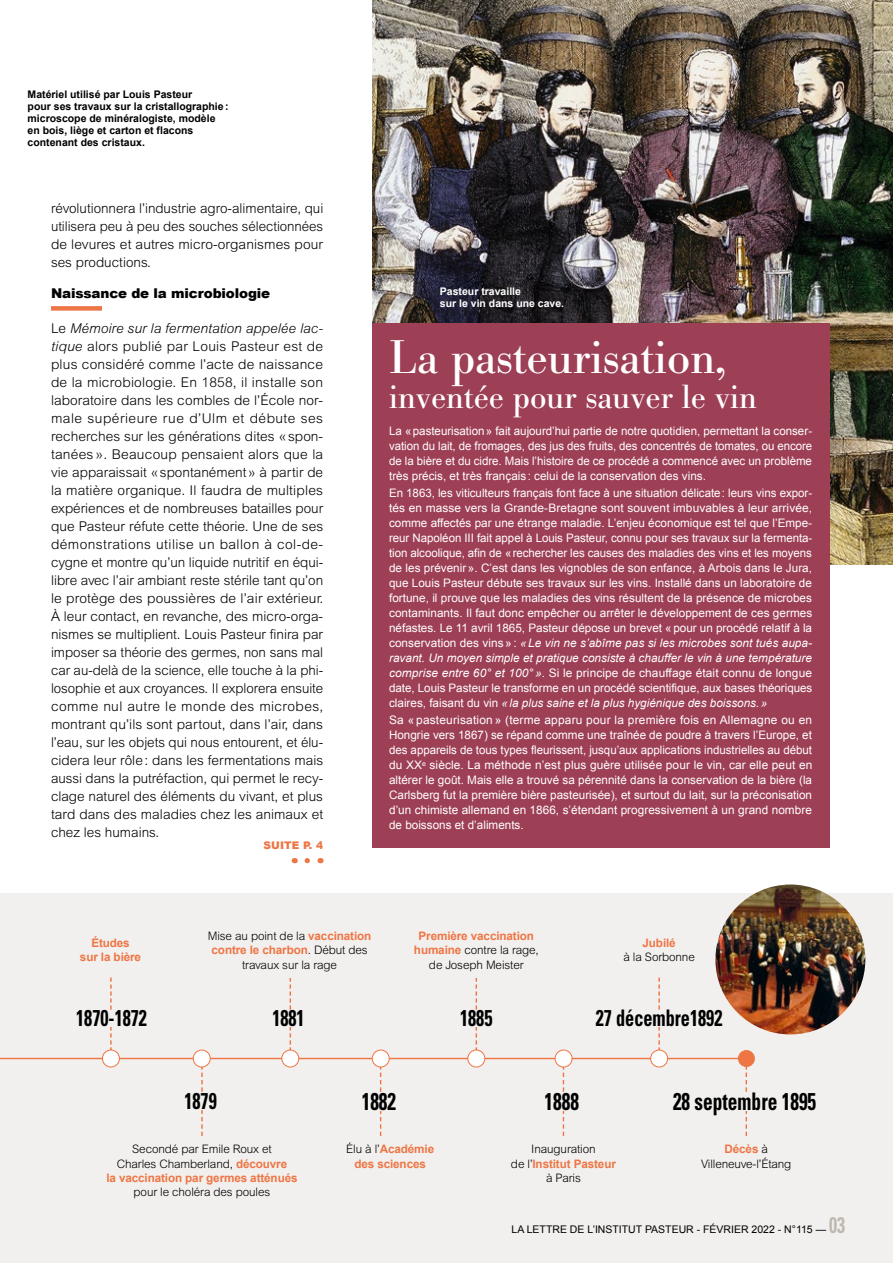
<style>
.page{position:relative;width:893px;height:1263px;background:#fff}
.page>*{position:absolute;margin:0;border:0;box-sizing:border-box;transform-origin:0 0}
.t1{font:46.5px "Bodoni BE";color:#fff}
.t2{font:33px "Bodoni BE";color:#fff}
.t3{font:700 condensed 24.3px "Univers LT Std";color:#000;scale:.8 1}
.t4{font:700 condensed 22.8px "Univers LT Std";color:#000;scale:.8 1}
.t5{font:300 13.5px/18px "Arial MT Std";letter-spacing:.005em;color:#000;text-align:justify}
.t6{font:900 13.5px "Arial";letter-spacing:-.01em;color:#000}
.t7{font:11.7px/15px "Arial";color:#fff;text-align:justify}
.t8{font:300 11.7px/14.2px "Arial MT Std";letter-spacing:-.01em;color:#000;text-align:center}
.t9{font:700 11.7px/14.2px "Arial";letter-spacing:-.01em;color:#ee7544;text-align:center}
.t10{font:700 10.5px/12px "Arial";color:#000}
.t11{font:10.5px "Arial";color:#000}
.t12{font:700 10.5px/12px "Arial";color:#fff}
.t13{font:900 10.5px "Arial";letter-spacing:.01em;color:#ee7544}
.s1{font-style:italic}
.s2{font-family:"Arial";font-weight:700;color:#ee7544}
.s3{font-family:"Arial MT Std";font-weight:300;color:#000}
.s4{font-family:"Univers LT Std";font-weight:700;font-stretch:condensed;font-size:22.5px;color:#bfb8b0}
</style>
<div class="page">
<div style="left:0;top:893px;width:893px;height:370px;background:#f2f0ee"></div>
<svg style="left:201px;top:1067px;width:2px;height:69px"></svg>
<svg style="left:110px;top:977px;width:2px;height:72px"></svg>
<svg style="left:290px;top:978px;width:1px;height:71px"></svg>
<hr style="left:0;top:1058px;width:749px;height:1px;background:#ee7544">
<svg style="left:380px;top:1067px;width:1px;height:69px"></svg>
<svg style="left:563px;top:1067px;width:1px;height:69px"></svg>
<svg style="left:746px;top:1067px;width:1px;height:69px"></svg>
<svg style="left:476px;top:978px;width:1px;height:71px"></svg>
<svg style="left:658px;top:977px;width:2px;height:72px"></svg>
<img style="left:715px;top:884px;width:150px;height:150px;border-radius:75px">
<svg style="left:307px;top:858px;width:3px;height:5px"></svg>
<div style="left:102px;top:1050px;width:17px;height:17px;background:#fff;border-radius:50%"></div>
<div style="left:102px;top:1049px;width:18px;height:18px;border:1px solid #ee7544;border-radius:50%"></div>
<div style="left:193px;top:1050px;width:17px;height:17px;background:#fff;border-radius:50%"></div>
<div style="left:193px;top:1049px;width:18px;height:18px;border:1px solid #ee7544;border-radius:50%"></div>
<div style="left:282px;top:1050px;width:17px;height:17px;background:#fff;border-radius:50%"></div>
<div style="left:281px;top:1049px;width:18px;height:18px;border:1px solid #ee7544;border-radius:50%"></div>
<div style="left:372px;top:1050px;width:17px;height:17px;background:#fff;border-radius:50%"></div>
<div style="left:372px;top:1049px;width:18px;height:18px;border:1px solid #ee7544;border-radius:50%"></div>
<div style="left:555px;top:1050px;width:17px;height:17px;background:#fff;border-radius:50%"></div>
<div style="left:555px;top:1049px;width:17px;height:18px;border:1px solid #ee7544;border-radius:50%"></div>
<div style="left:738px;top:1050px;width:17px;height:17px;background:#ee7544;border-radius:50%"></div>
<div style="left:468px;top:1050px;width:17px;height:17px;background:#fff;border-radius:50%"></div>
<div style="left:467px;top:1049px;width:18px;height:18px;border:1px solid #ee7544;border-radius:50%"></div>
<div style="left:651px;top:1050px;width:17px;height:17px;background:#fff;border-radius:50%"></div>
<div style="left:650px;top:1049px;width:18px;height:18px;border:1px solid #ee7544;border-radius:50%"></div>
<div style="left:266px;top:1010px;width:46px;height:16px;background:#f2f0ee"></div>
<div style="left:69px;top:1010px;width:85px;height:16px;background:#f2f0ee"></div>
<div style="left:460px;top:1010px;width:32px;height:16px;background:#f2f0ee"></div>
<div style="left:585px;top:1010px;width:148px;height:16px;background:#f2f0ee"></div>
<div style="left:362px;top:1093px;width:34px;height:17px;background:#f2f0ee"></div>
<div style="left:518px;top:1093px;width:88px;height:17px;background:#f2f0ee"></div>
<div style="left:665px;top:1093px;width:159px;height:17px;background:#f2f0ee"></div>
<div style="left:162px;top:1093px;width:77px;height:16px;background:#f2f0ee"></div>
<img style="left:372px;top:0;width:521px;height:565px">
<div style="left:372px;top:323px;width:457px;height:525px;background:#9d3f55"></div>
<div style="left:51px;top:306px;width:51px;height:5px;background:#ee7544"></div>
<p class="t10" style="left:28px;top:88px;width:202px">Matériel utilisé par Louis Pasteur<br>pour ses travaux sur la cristallographie: microscope de minéralogiste, modèle en bois, liège et carton et flacons contenant des cristaux.</p>
<p class="t5" style="left:51px;top:199px;width:274px">révolutionnera l’industrie agro-alimentaire, qui utilisera peu à peu des souches sélectionnées de levures et autres micro-organismes pour ses productions.</p>
<p class="t6" style="left:51px;top:283px;width:221px">Naissance de la microbiologie</p>
<p class="t5" style="left:51px;top:319px;width:274px">Le <span class="s1">Mémoire sur la fermentation appelée lac&shy;tique</span> alors publié par Louis Pasteur est de plus considéré comme l’acte de naissance de la microbiologie. En 1858, il installe son laboratoire dans les combles de l’École nor&shy;male supérieure rue d’Ulm et débute ses recherches sur les générations dites «spon&shy;tanées ». Beaucoup pensaient alors que la vie apparaissait «spontanément» à partir de la matière organique. Il faudra de multiples expériences et de nombreuses batailles pour que Pasteur réfute cette théorie. Une de ses démonstrations utilise un ballon à col-de&shy;cygne et montre qu’un liquide nutritif en équi&shy;libre avec l’air ambiant reste stérile tant qu’on le protège des poussières de l’air extérieur.<br>À leur contact, en revanche, des micro-orga&shy;nismes se multiplient. Louis Pasteur finira par imposer sa théorie des germes, non sans mal car au-delà de la science, elle touche à la phi&shy;losophie et aux croyances. Il explorera ensuite comme nul autre le monde des microbes, montrant qu’ils sont partout, dans l’air, dans l’eau, sur les objets qui nous entourent, et élu&shy;cidera leur rôle: dans les fermentations mais aussi dans la putréfaction, qui permet le recy&shy;clage naturel des éléments du vivant, et plus tard dans des maladies chez les animaux et chez les humains.</p>
<p class="t13" style="left:264px;top:838px;width:61px">SUITE P. 4</p>
<p class="t12" style="left:440px;top:286px;width:126px">Pasteur travaille<br>sur le vin dans une cave.</p>
<h1 class="t1" style="left:389px;top:331px;width:339px">La pasteurisation,</h1>
<h2 class="t2" style="left:389px;top:378px;width:369px">inventée pour sauver le vin</h2>
<p class="t7" style="left:389px;top:424px;width:425px">La «pasteurisation» fait aujourd’hui partie de notre quotidien, permettant la conser&shy;vation du lait, de fromages, des jus des fruits, des concentrés de tomates, ou encore de la bière et du cidre. Mais l’histoire de ce procédé a commencé avec un problème très précis, et très français : celui de la conservation des vins.</p>
<p class="t7" style="left:389px;top:486px;width:425px">En 1863, les viticulteurs français font face à une situation délicate: leurs vins expor&shy;tés en masse vers la Grande-Bretagne sont souvent imbuvables à leur arrivée, comme affectés par une étrange maladie. L’enjeu économique est tel que l’Empe&shy;reur Napoléon III fait appel à Louis Pasteur, connu pour ses travaux sur la fermenta&shy;tion alcoolique, afin de «rechercher les causes des maladies des vins et les moyens de les prévenir». C’est dans les vignobles de son enfance, à Arbois dans le Jura, que Louis Pasteur débute ses travaux sur les vins. Installé dans un laboratoire de fortune, il prouve que les maladies des vins résultent de la présence de microbes contaminants. Il faut donc empêcher ou arrêter le développement de ces germes néfastes. Le 11 avril 1865, Pasteur dépose un brevet «pour un procédé relatif à la conservation des vins»: <span class="s1">«Le vin ne s’abîme pas si les microbes sont tués aupa&shy;ravant. Un moyen simple et pratique consiste à chauffer le vin à une température comprise entre 60° et 100° »</span>. Si le principe de chauffage était connu de longue date, Louis Pasteur le transforme en un procédé scientifique, aux bases théoriques claires, faisant du vin <span class="s1">«la plus saine et la plus hygiénique des boissons.»</span></p>
<p class="t7" style="left:389px;top:713px;width:425px">Sa « pasteurisation » (terme apparu pour la première fois en Allemagne ou en Hongrie vers 1867) se répand comme une traînée de poudre à travers l’Europe, et des appareils de tous types fleurissent, jusqu’aux applications industrielles au début du XX<sup>e</sup> siècle. La méthode n’est plus guère utilisée pour le vin, car elle peut en altérer le goût. Mais elle a trouvé sa pérennité dans la conservation de la bière (la Carlsberg fut la première bière pasteurisée), et surtout du lait, sur la préconisation d’un chimiste allemand en 1866, s’étendant progressivement à un grand nombre de boissons et d’aliments.</p>
<p class="t9" style="left:80px;top:936px;width:63px">Études<br>sur la bière</p>
<p class="t8" style="left:208px;top:929px;width:165px">Mise au point de la <span class="s2">vaccination</span></p>
<p class="t9" style="left:212px;top:943px;width:158px">contre le charbon<span class="s3">. Début des</span></p>
<p class="t8" style="left:242px;top:957px;width:96px">travaux sur la rage</p>
<p class="t9" style="left:419px;top:929px;width:117px">Première vaccination</p>
<p class="t8" style="left:414px;top:943px;width:126px"><span class="s2">humaine</span> contre la rage, de Joseph Meister</p>
<p class="t9" style="left:642px;top:936px;width:35px">Jubilé</p>
<p class="t8" style="left:623px;top:950px;width:73px">à la Sorbonne</p>
<h3 class="t4" style="left:76px;top:1004px;width:90px">1870-1872</h3>
<h3 class="t4" style="left:272px;top:1004px;width:42px">1881</h3>
<h3 class="t4" style="left:460px;top:1004px;width:42px">1885</h3>
<h3 class="t4" style="left:596px;top:1004px;width:160px">27 décembre1892</h3>
<h3 class="t4" style="left:184px;top:1087px;width:42px">1879</h3>
<h3 class="t3" style="left:362px;top:1087px;width:45px">1882</h3>
<h3 class="t3" style="left:545px;top:1087px;width:45px">1888</h3>
<h3 class="t3" style="left:673px;top:1087px;width:180px">28 septembre 1895</h3>
<p class="t8" style="left:117px;top:1142px;width:172px">Secondé par Emile Roux et<br>Charles Chamberland, <span class="s2">découvre</span></p>
<p class="t9" style="left:106px;top:1171px;width:193px">la vaccination par germes atténués</p>
<p class="t8" style="left:134px;top:1185px;width:138px">pour le choléra des poules</p>
<p class="t9" style="left:346px;top:1143px;width:89px"><span class="s3">Élu à l’</span>Académie des sciences</p>
<p class="t8" style="left:531px;top:1142px;width:66px">Inauguration</p>
<p class="t9" style="left:511px;top:1157px;width:106px"><span class="s3">de l’</span>Institut Pasteur</p>
<p class="t8" style="left:546px;top:1171px;width:36px">à Paris</p>
<p class="t9" style="left:724px;top:1143px;width:45px">Décès <span class="s3">à</span></p>
<p class="t8" style="left:701px;top:1156px;width:92px">Villeneuve-l’Étang</p>
<p class="t11" style="left:512px;top:1223px;width:335px">LA LETTRE DE L’INSTITUT PASTEUR - FÉVRIER 2022 - N°115 — <span class="s4">03</span></p>
</div>
